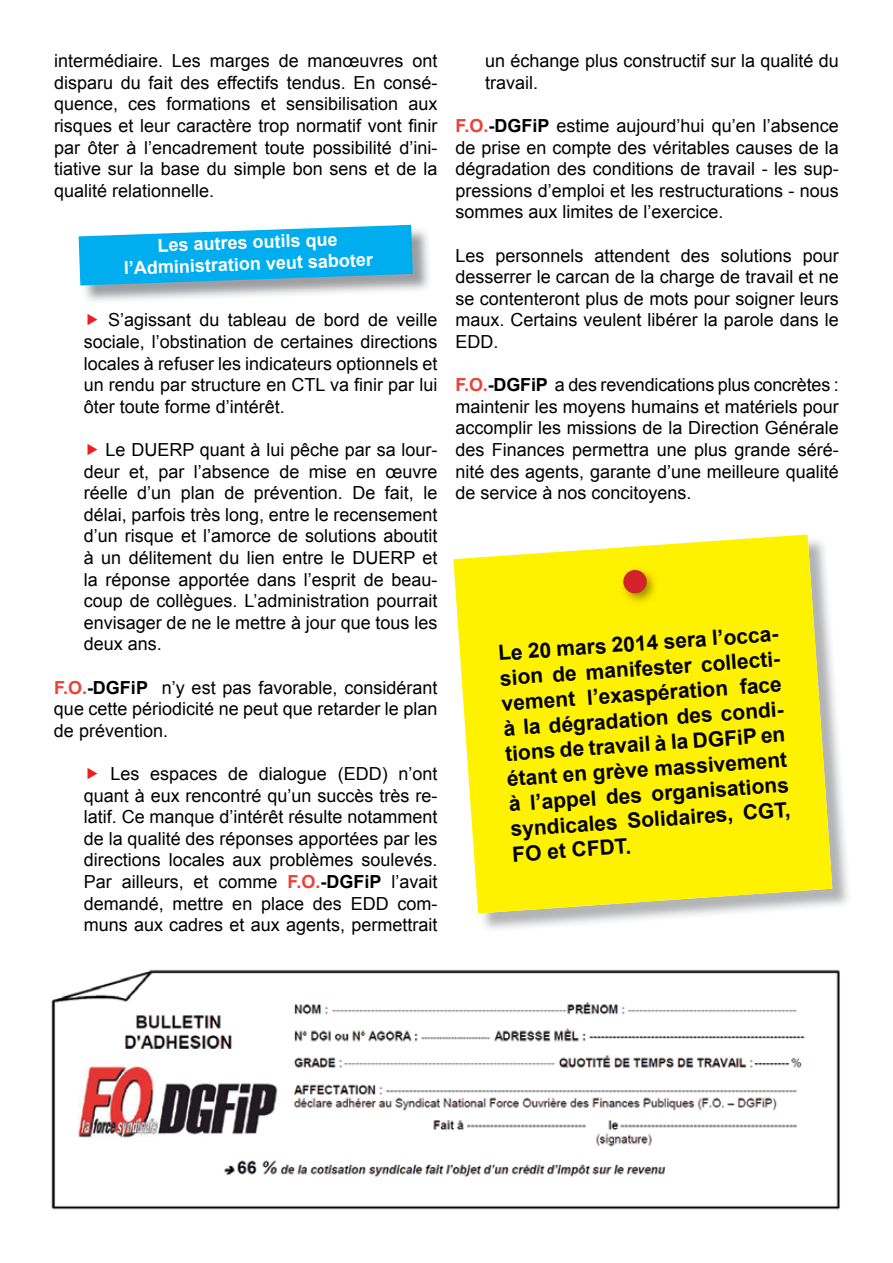
<style>
.page{position:relative;width:893px;height:1263px;background:#fff}
.page>*{position:absolute;margin:0;border:0;box-sizing:border-box;transform-origin:0 0}
.t1{font:700 21px/25.2px "Arial";color:#000}
.t2{font:18px/21.6px "Arial";color:#000;text-align:justify}
.t3{font:700 18px/21.6px "Arial";color:#fff;text-align:center}
.s1{font-weight:700;color:#ef3f36}
.s2{font-weight:700}
</style>
<div class="page">
<img style="left:51px;top:969px;width:789px;height:241px">
<img style="left:81px;top:230px;width:348px;height:71px">
<svg style="left:79px;top:225px;width:334px;height:60px;background:#26b4e9"></svg>
<img style="left:478px;top:666px;width:370px;height:263px">
<svg style="left:453px;top:534px;width:379px;height:379px;background:#fbf01c"></svg>
<img style="left:619px;top:566px;width:40px;height:40px">
<svg style="left:623px;top:569px;width:24px;height:25px"></svg>
<p class="t2" style="left:54px;top:50px;width:385px">intermédiaire. Les marges de manœuvres ont disparu du fait des effectifs tendus. En consé&shy;quence, ces formations et sensibilisation aux risques et leur caractère trop normatif vont finir par ôter à l’encadrement toute possibilité d’ini&shy;tiative sur la base du simple bon sens et de la qualité relationnelle.</p>
<p class="t3" style="left:123px;top:236px;width:251px;rotate:-2deg">Les autres outils que l’Administration veut saboter</p>
<p class="t2" style="left:84px;top:309px;width:355px;text-indent:24px">S’agissant du tableau de bord de veille sociale, l’obstination de certaines directions locales à refuser les indicateurs optionnels et un rendu par structure en CTL va finir par lui ôter toute forme d’intérêt.</p>
<p class="t2" style="left:84px;top:439px;width:355px;text-indent:22px">Le DUERP quant à lui pêche par sa lour&shy;deur et, par l’absence de mise en œuvre réelle d’un plan de prévention. De fait, le délai, parfois très long, entre le recensement d’un risque et l’amorce de solutions aboutit à un délitement du lien entre le DUERP et la réponse apportée dans l’esprit de beau&shy;coup de collègues. L’administration pourrait envisager de ne le mettre à jour que tous les deux ans.</p>
<p class="t2" style="left:54px;top:677px;width:385px"><span class="s1">F.O.</span><span class="s2">-DGFiP</span> n’y est pas favorable, considérant que cette périodicité ne peut que retarder le plan de prévention.</p>
<p class="t2" style="left:84px;top:763px;width:355px;text-indent:27px">Les espaces de dialogue (EDD) n’ont quant à eux rencontré qu’un succès très re&shy;latif. Ce manque d’intérêt résulte notamment de la qualité des réponses apportées par les directions locales aux problèmes soulevés.<br>Par ailleurs, et comme <span class="s1">F.O.</span><span class="s2">-DGFiP</span> l’avait demandé, mettre en place des EDD com&shy;muns aux cadres et aux agents, permettrait</p>
<p class="t2" style="left:485px;top:50px;width:355px">un échange plus constructif sur la qualité du travail.</p>
<p class="t2" style="left:455px;top:115px;width:385px"><span class="s1">F.O.</span><span class="s2">-DGFiP</span> estime aujourd’hui qu’en l’absence de prise en compte des véritables causes de la dégradation des conditions de travail - les sup&shy;pressions d’emploi et les restructurations - nous sommes aux limites de l’exercice.</p>
<p class="t2" style="left:455px;top:245px;width:385px">Les personnels attendent des solutions pour desserrer le carcan de la charge de travail et ne se contenteront plus de mots pour soigner leurs maux. Certains veulent libérer la parole dans le EDD.</p>
<p class="t2" style="left:455px;top:374px;width:385px"><span class="s1">F.O.</span><span class="s2">-DGFiP</span> a des revendications plus concrètes : maintenir les moyens humains et matériels pour accomplir les missions de la Direction Générale des Finances permettra une plus grande séré&shy;nité des agents, garante d’une meilleure qualité de service à nos concitoyens.</p>
<p class="t1" style="left:497px;top:641px;width:286px;rotate:-4deg">Le 20 mars 2014 sera l’occa&shy;sion de manifester collecti&shy;vement l’exaspération face à la dégradation des condi&shy;tions de travail à la DGFiP en étant en grève massivement à l’appel des organisations syndicales Solidaires, CGT,<br>FO et CFDT.</p>
</div>
